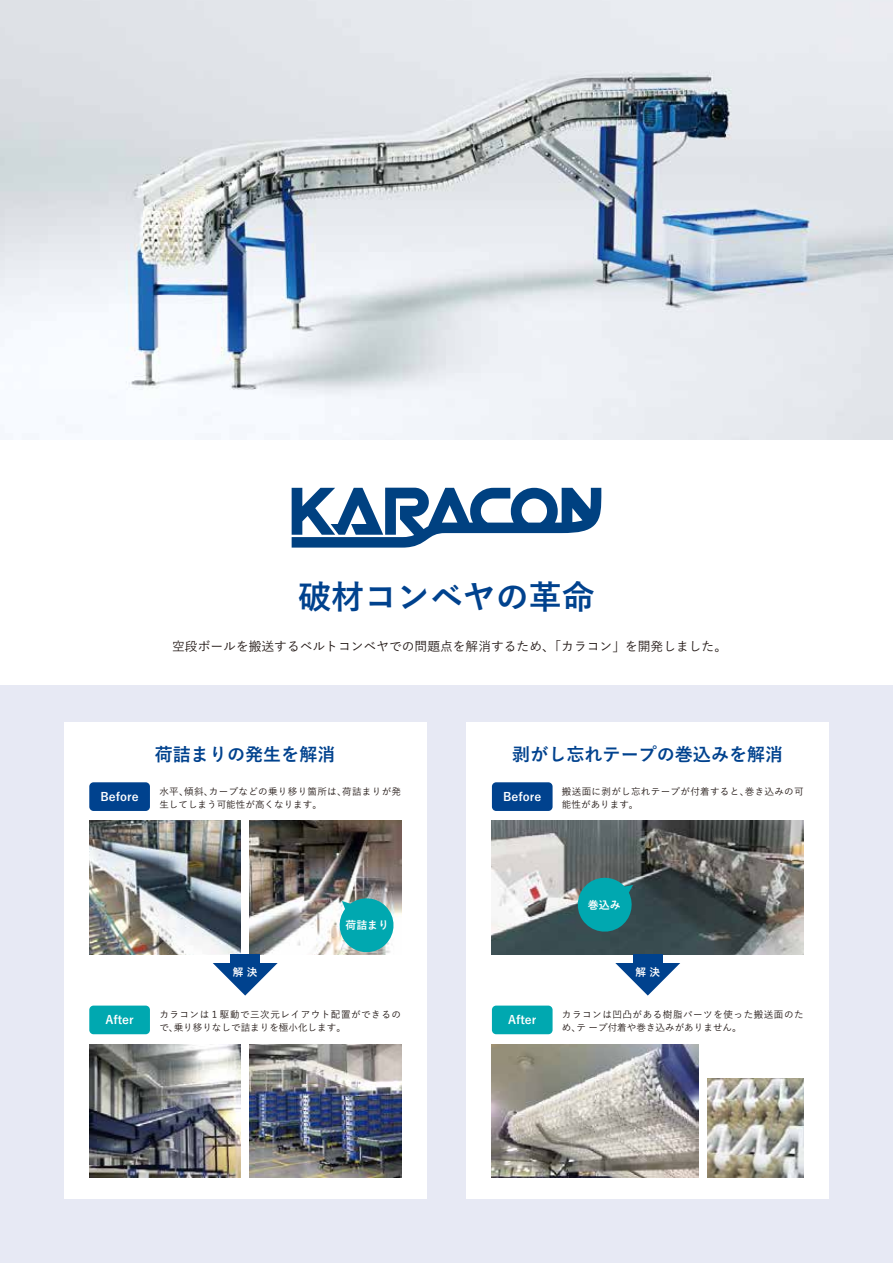
<style>
.page{position:relative;width:893px;height:1263px;background:#fff}
.page>*{position:absolute;margin:0;border:0;box-sizing:border-box;transform-origin:0 0}
.t1{font:700 33px "Yu Go";color:#00428e}
.t2{font:700 18px "Yu Go";color:#00428e}
.t3{font:500 12.75px "Yu Go";color:#221815}
.t4{font:700 11.7px "Yu Go";color:#fff}
.t5{font:700 10.95px "Yu Go";color:#fff}
.t6{font:700 10.65px "Yu Go";color:#fff}
.t7{font:500 9.6px/13.5px "Yu Go";letter-spacing:.055em;color:#221815}
.t8{font:500 9.6px/13.5px "Yu Go";letter-spacing:.03em;color:#221815}
</style>
<div class="page">
<img style="left:0;top:0;width:893px;height:439px">
<div style="left:0;top:686px;width:893px;height:577px;background:#e7e9f4"></div>
<div style="left:64px;top:723px;width:363px;height:476px;background:#fff"></div>
<img style="left:89px;top:821px;width:152px;height:134px">
<img style="left:249px;top:821px;width:152px;height:134px">
<img style="left:89px;top:1044px;width:152px;height:134px">
<img style="left:249px;top:1044px;width:152px;height:134px">
<svg style="left:213px;top:963px;width:65px;height:32px"></svg>
<div style="left:230px;top:955px;width:30px;height:21px;background:#00428e"></div>
<div style="left:89px;top:782px;width:61px;height:29px;background:#00428e;border-radius:4px"></div>
<div style="left:89px;top:1005px;width:61px;height:29px;background:#00a8b0;border-radius:4px"></div>
<div style="left:466px;top:723px;width:363px;height:476px;background:#fff"></div>
<img style="left:492px;top:821px;width:312px;height:134px">
<img style="left:492px;top:1044px;width:207px;height:134px">
<img style="left:707px;top:1079px;width:97px;height:99px">
<svg style="left:615px;top:963px;width:65px;height:32px"></svg>
<div style="left:633px;top:955px;width:29px;height:21px;background:#00428e"></div>
<div style="left:492px;top:782px;width:61px;height:29px;background:#00428e;border-radius:4px"></div>
<div style="left:492px;top:1005px;width:61px;height:29px;background:#00a8b0;border-radius:4px"></div>
<svg style="left:337px;top:896px;width:59px;height:59px;background:#48b6b9"></svg>
<svg style="left:574px;top:875px;width:61px;height:60px;background:#1e8b91"></svg>
<svg style="left:292px;top:488px;width:309px;height:60px"></svg>
<h1 class="t1" style="left:298px;top:578px;width:298px">破材コンベヤの革命</h1>
<h3 class="t3" style="left:172px;top:634px;width:556px">空段ボールを搬送するベルトコンベヤでの問題点を解消するため、「カラコン」を開発しました。</h3>
<p class="t4" style="left:101px;top:790px;width:39px">Before</p>
<h2 class="t2" style="left:155px;top:744px;width:182px">荷詰まりの発生を解消</h2>
<p class="t8" style="left:159px;top:783px;width:243px">水平、傾斜、カーブなどの乗り移り箇所は、荷詰まりが発生してしまう可能性が高くなります。</p>
<p class="t5" style="left:346px;top:919px;width:45px">荷詰まり</p>
<h2 class="t2" style="left:512px;top:744px;width:273px">剥がし忘れテープの巻込みを解消</h2>
<p class="t4" style="left:503px;top:790px;width:39px">Before</p>
<p class="t8" style="left:562px;top:783px;width:243px">搬送面に剥がし忘れテープが付着すると、巻き込みの可能性があります。</p>
<p class="t5" style="left:588px;top:899px;width:34px">巻込み</p>
<p class="t6" style="left:233px;top:966px;width:26px">解 決</p>
<p class="t4" style="left:105px;top:1013px;width:30px">After</p>
<p class="t7" style="left:159px;top:1006px;width:243px">カラコンは１駆動で三次元レイアウト配置ができるので、乗り移りなしで詰まりを極小化します。</p>
<p class="t4" style="left:508px;top:1013px;width:30px">After</p>
<p class="t6" style="left:636px;top:966px;width:26px">解 決</p>
<p class="t7" style="left:562px;top:1006px;width:243px">カラコンは凹凸がある樹脂パーツを使った搬送面のため、テ ープ付着や巻き込みがありません。</p>
</div>
